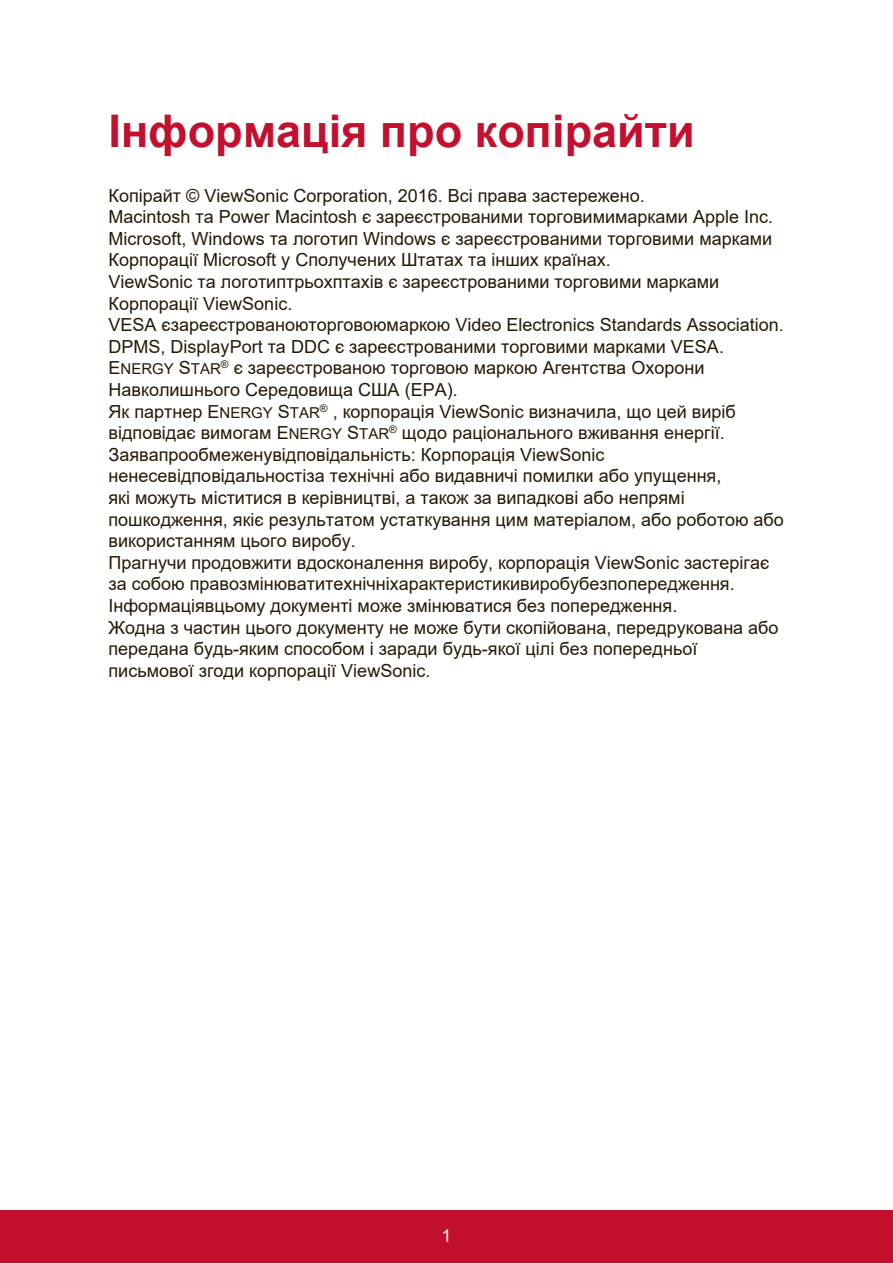
<style>
.page{position:relative;width:893px;height:1263px;background:#fff}
.page>*{position:absolute;margin:0;border:0;box-sizing:border-box;transform-origin:0 0}
.Heading_30{font:700 45px "Arial";color:#c3102f}
.Body{font:18px/21.6px "Arial";color:#251a05}
.t1{font:18px "Arial";color:#fff}
.s1{font-size:15px}
</style>
<div class="page">
<div style="left:0;top:1210px;width:892px;height:53px;background:#c3102f"></div>
<p class="Heading_30" style="left:108px;top:99px;width:587px">Інформація про копірайти</p>
<p class="Body" style="left:108px;top:184px;width:537px">Копірайт © ViewSonic Corporation, 2016. Всі права застережено.</p>
<p class="Body" style="left:108px;top:206px;width:665px">Macintosh та Power Macintosh є зареєстрованими торговимимарками Apple Inc.</p>
<p class="Body" style="left:108px;top:227px;width:664px">Microsoft, Windows та логотип Windows є зареєстрованими торговими марками<br>Корпорації Microsoft у Сполучених Штатах та інших країнах.</p>
<p class="Body" style="left:108px;top:271px;width:612px">ViewSonic та логотиптрьохптахів є зареєстрованими торговими марками<br>Корпорації ViewSonic.</p>
<p class="Body" style="left:108px;top:314px;width:676px">VESA єзареєстрованоюторговоюмаркою Video Electronics Standards Association.<br>DPMS, DisplayPort та DDC є зареєстрованими торговими марками VESA.</p>
<p class="Body" style="left:108px;top:357px;width:597px">E<span class="s1">NERGY</span> S<span class="s1">TAR</span><sup>®</sup> є зареєстрованою торговою маркою Агентства Охорони<br>Навколишнього Середовища США (ЕРА).</p>
<p class="Body" style="left:108px;top:400px;width:628px">Як партнер E<span class="s1">NERGY</span> S<span class="s1">TAR</span><sup>®</sup> , корпорація ViewSonic визначила, що цей виріб відповідає вимогам E<span class="s1">NERGY</span> S<span class="s1">TAR</span><sup>®</sup> щодо раціонального вживання енергії.</p>
<p class="Body" style="left:108px;top:443px;width:676px">Заявапрообмеженувідповідальність: Корпорація ViewSonic ненесевідповідальностіза технічні або видавничі помилки або упущення,<br>які можуть міститися в керівництві, а також за випадкові або непрямі пошкодження, якіє результатом устаткування цим матеріалом, або роботою або використанням цього виробу.</p>
<p class="Body" style="left:108px;top:551px;width:662px">Прагнучи продовжити вдосконалення виробу, корпорація ViewSonic застерігає за собою правозмінюватитехнічніхарактеристикивиробубезпопередження.<br>Інформаціявцьому документі може змінюватися без попередження.</p>
<p class="Body" style="left:108px;top:616px;width:671px">Жодна з частин цього документу не може бути скопійована, передрукована або</p>
<p class="Body" style="left:108px;top:638px;width:590px">передана будь-яким способом і заради будь-якої цілі без попередньої</p>
<p class="Body" style="left:108px;top:659px;width:323px">письмової згоди корпорації ViewSonic.</p>
<p class="t1" style="left:441px;top:1223px;width:12px">1</p>
</div>
